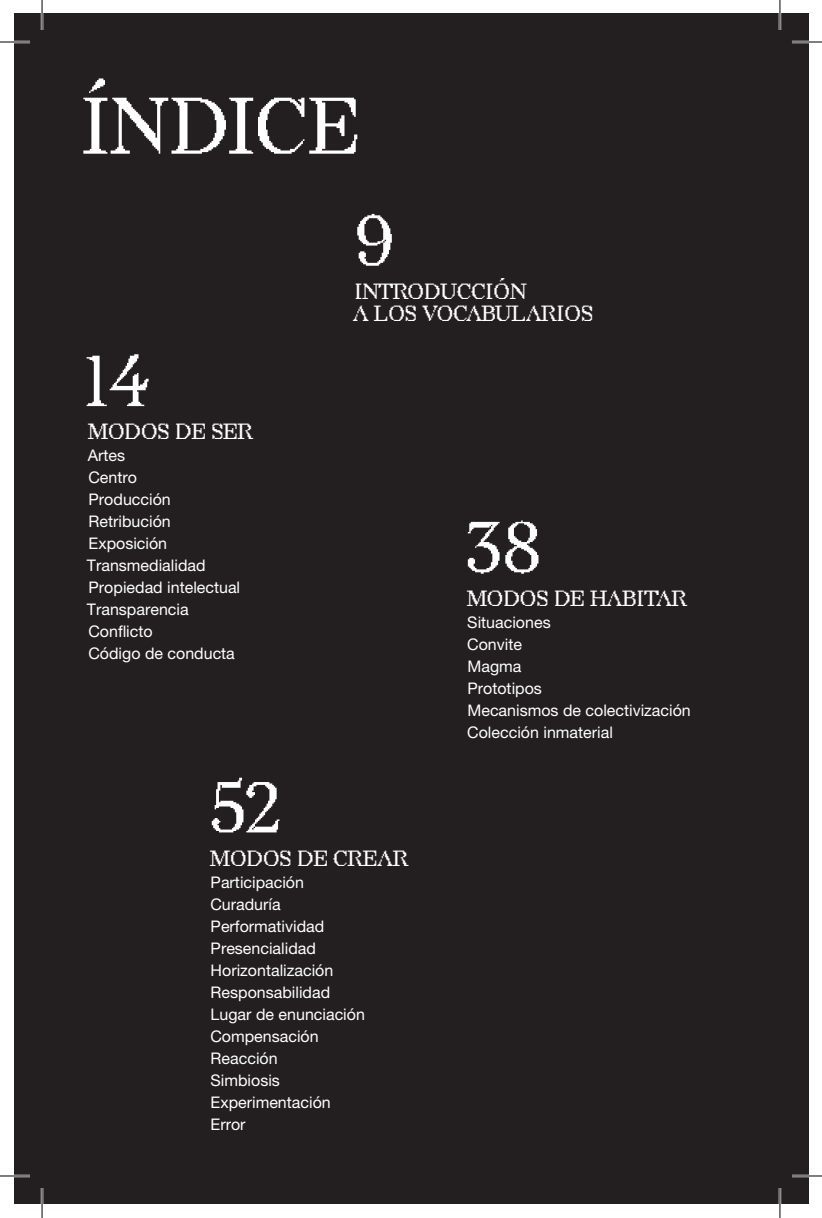
<style>
.page{position:relative;width:822px;height:1218px;background:#fff}
.page>*{position:absolute;margin:0;border:0;box-sizing:border-box;transform-origin:0 0}
.t1{font:80px "Redaction 20";color:#fff}
.NOM_AUTOR_INDEX{font:72px "Redaction 20";color:#fff}
.PAG_INDEX{font:72px "Redaction 20";color:#fff}
.NOM_AUTOR_INDEX-2{font:22px/22px "Redaction 50";color:#fff}
.ARTICLE_INDEX{font:16px "Helvetica Neue LT Pro";color:#fff}
</style>
<div class="page">
<div style="left:14px;top:14px;width:793px;height:1190px;background:#231f20"></div>
<hr style="left:0;top:41px;width:30px;height:2px;background:#fff">
<hr style="left:791px;top:41px;width:30px;height:2px;background:#fff">
<hr style="left:0;top:1175px;width:30px;height:2px;background:#fff">
<hr style="left:791px;top:1175px;width:30px;height:2px;background:#fff">
<hr style="left:41px;top:0;width:2px;height:30px;background:#fff">
<hr style="left:41px;top:1188px;width:2px;height:30px;background:#fff">
<hr style="left:778px;top:0;width:2px;height:30px;background:#fff">
<hr style="left:778px;top:1188px;width:2px;height:30px;background:#fff">
<hr style="left:0;top:42px;width:30px;height:1px;background:#000">
<hr style="left:791px;top:42px;width:30px;height:1px;background:#000">
<hr style="left:0;top:1176px;width:30px;height:1px;background:#000">
<hr style="left:791px;top:1176px;width:30px;height:1px;background:#000">
<hr style="left:42px;top:0;width:1px;height:30px;background:#000">
<hr style="left:42px;top:1188px;width:1px;height:30px;background:#000">
<hr style="left:779px;top:0;width:1px;height:30px;background:#000">
<hr style="left:779px;top:1188px;width:1px;height:30px;background:#000">
<h1 class="t1" style="left:82px;top:78px;width:280px">ÍNDICE</h1>
<p class="PAG_INDEX" style="left:84px;top:338px;width:68px">14</p>
<p class="NOM_AUTOR_INDEX-2" style="left:88px;top:421px;width:166px">MODOS DE SER</p>
<p class="ARTICLE_INDEX" style="left:88px;top:446px;width:39px">Artes</p>
<p class="ARTICLE_INDEX" style="left:88px;top:468px;width:50px">Centro</p>
<p class="ARTICLE_INDEX" style="left:89px;top:490px;width:84px">Producción</p>
<p class="ARTICLE_INDEX" style="left:89px;top:512px;width:84px">Retribución</p>
<p class="ARTICLE_INDEX" style="left:89px;top:534px;width:80px">Exposición</p>
<p class="ARTICLE_INDEX" style="left:87px;top:556px;width:120px">Transmedialidad</p>
<p class="ARTICLE_INDEX" style="left:89px;top:578px;width:153px">Propiedad intelectual</p>
<p class="ARTICLE_INDEX" style="left:87px;top:600px;width:103px">Transparencia</p>
<p class="ARTICLE_INDEX" style="left:88px;top:622px;width:66px">Conflicto</p>
<p class="ARTICLE_INDEX" style="left:88px;top:644px;width:148px">Código de conducta</p>
<p class="PAG_INDEX" style="left:354px;top:197px;width:42px">9</p>
<p class="NOM_AUTOR_INDEX-2" style="left:353px;top:280px;width:241px">INTRODUCCIÓN<br>A LOS VOCABULARIOS</p>
<p class="NOM_AUTOR_INDEX" style="left:464px;top:504px;width:78px">38</p>
<p class="NOM_AUTOR_INDEX-2" style="left:467px;top:587px;width:221px">MODOS DE HABITAR</p>
<p class="ARTICLE_INDEX" style="left:467px;top:612px;width:85px">Situaciones</p>
<p class="ARTICLE_INDEX" style="left:467px;top:634px;width:56px">Convite</p>
<p class="ARTICLE_INDEX" style="left:467px;top:656px;width:55px">Magma</p>
<p class="ARTICLE_INDEX" style="left:467px;top:678px;width:76px">Prototipos</p>
<p class="ARTICLE_INDEX" style="left:467px;top:700px;width:225px">Mecanismos de colectivización</p>
<p class="ARTICLE_INDEX" style="left:467px;top:722px;width:147px">Colección inmaterial</p>
<p class="NOM_AUTOR_INDEX" style="left:209px;top:764px;width:73px">52</p>
<p class="NOM_AUTOR_INDEX-2" style="left:210px;top:847px;width:199px">MODOS DE CREAR</p>
<p class="ARTICLE_INDEX" style="left:210px;top:872px;width:95px">Participación</p>
<p class="ARTICLE_INDEX" style="left:210px;top:894px;width:72px">Curaduría</p>
<p class="ARTICLE_INDEX" style="left:210px;top:916px;width:115px">Performatividad</p>
<p class="ARTICLE_INDEX" style="left:210px;top:938px;width:107px">Presencialidad</p>
<p class="ARTICLE_INDEX" style="left:210px;top:960px;width:124px">Horizontalización</p>
<p class="ARTICLE_INDEX" style="left:210px;top:982px;width:121px">Responsabilidad</p>
<p class="ARTICLE_INDEX" style="left:210px;top:1004px;width:156px">Lugar de enunciación</p>
<p class="ARTICLE_INDEX" style="left:210px;top:1026px;width:110px">Compensación</p>
<p class="ARTICLE_INDEX" style="left:210px;top:1048px;width:68px">Reacción</p>
<p class="ARTICLE_INDEX" style="left:210px;top:1070px;width:71px">Simbiosis</p>
<p class="ARTICLE_INDEX" style="left:210px;top:1092px;width:122px">Experimentación</p>
<p class="ARTICLE_INDEX" style="left:210px;top:1114px;width:36px">Error</p>
</div>
